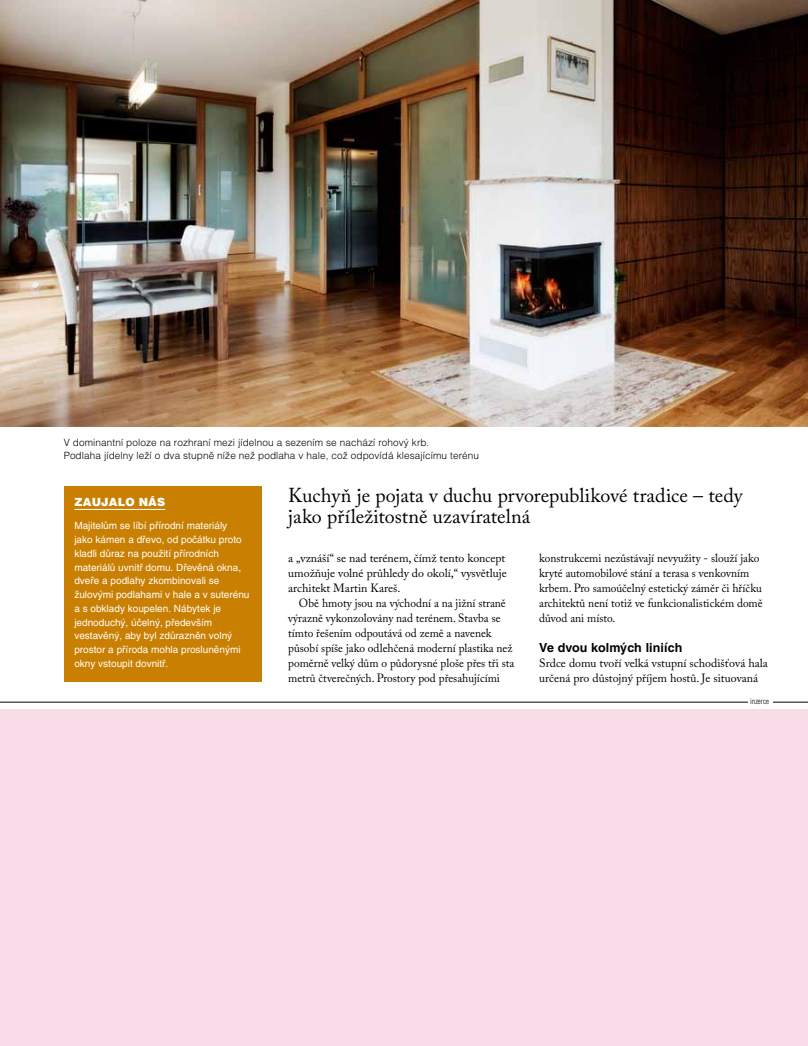
<style>
.page{position:relative;width:808px;height:1046px;background:#fff}
.page>*{position:absolute;margin:0;border:0;box-sizing:border-box;transform-origin:0 0}
.t1{font:20px/21.2px "Adobe Caslon Pro";color:#000}
.t2{font:700 12.5px "Helvetica CE";letter-spacing:.01em;color:#000}
.t3{font:11.88px/15px "Adobe Caslon Pro";color:#000;scale:.96 1}
.t4{font:11.88px/15px "Adobe Caslon Pro";color:#000}
.t5{font:11.25px "Helvetica CE Black";letter-spacing:.015em;color:#fff}
.t6{font:10px/13.8px "Helvetica CE";color:#fff}
.t7{font:10px/12.5px "Helvetica CE Light";letter-spacing:.01em;color:#000}
.t8{font:7.5px "Helvetica Condensed CE Light";letter-spacing:.01em;color:#000}
</style>
<div class="page">
<div style="left:0;top:709px;width:808px;height:336px;background:#fadce9"></div>
<hr style="left:0;top:701px;width:808px;height:1px;background:#000">
<div style="left:748px;top:696px;width:24px;height:10px;background:#fff"></div>
<img style="left:0;top:0;width:808px;height:426px">
<div style="left:64px;top:486px;width:197px;height:195px;background:#c98002"></div>
<hr style="left:74px;top:509px;width:91px;height:1px;background:#fff">
<p class="t7" style="left:64px;top:436px;width:417px">V dominantní poloze na rozhraní mezi jídelnou a sezením se nachází rohový krb.<br>Podlaha jídelny leží o dva stupně níže než podlaha v hale, což odpovídá klesajícímu terénu</p>
<h1 class="t1" style="left:288px;top:484px;width:456px">Kuchyň je pojata v duchu prvorepublikové tradice – tedy jako příležitostně uzavíratelná</h1>
<p class="t5" style="left:74px;top:495px;width:92px">ZAUJALO NÁS</p>
<p class="t6" style="left:74px;top:519px;width:177px">Majitelům se líbí přírodní materiály<br>jako kámen a dřevo, od počátku proto kladli důraz na použití přírodních materiálů uvnitř domu. Dřevěná okna, dveře a podlahy zkombinovali se žulovými podlahami v hale a v suterénu a s obklady koupelen. Nábytek je jednoduchý, účelný, především vestavěný, aby byl zdůrazněn volný prostor a příroda mohla prosluněnými okny vstoupit dovnitř.</p>
<p class="t3" style="left:539px;top:550px;width:234px">konstrukcemi nezůstávají nevyužity - slouží jako kryté automobilové stání a terasa s venkovním krbem. Pro samoúčelný estetický záměr či hříčku architektů není totiž ve funkcionalistickém domě důvod ani místo.</p>
<p class="t2" style="left:539px;top:640px;width:145px">Ve dvou kolmých liniích</p>
<p class="t4" style="left:539px;top:655px;width:230px">Srdce domu tvoří velká vstupní schodišťová hala určená pro důstojný příjem hostů. Je situovaná</p>
<p class="t4" style="left:288px;top:550px;width:220px">a „vznáší“ se nad terénem, čímž tento koncept umožňuje volné průhledy do okolí,“ vysvětluje architekt Martin Kareš.</p>
<p class="t3" style="left:288px;top:595px;width:237px;text-indent:11px">Obě hmoty jsou na východní a na jižní straně výrazně vykonzolovány nad terénem. Stavba se tímto řešením odpoutává od země a navenek působí spíše jako odlehčená moderní plastika než poměrně velký dům o půdorysné ploše přes tři sta metrů čtverečných. Prostory pod přesahujícími</p>
<p class="t8" style="left:750px;top:697px;width:20px">inzerce</p>
</div>
